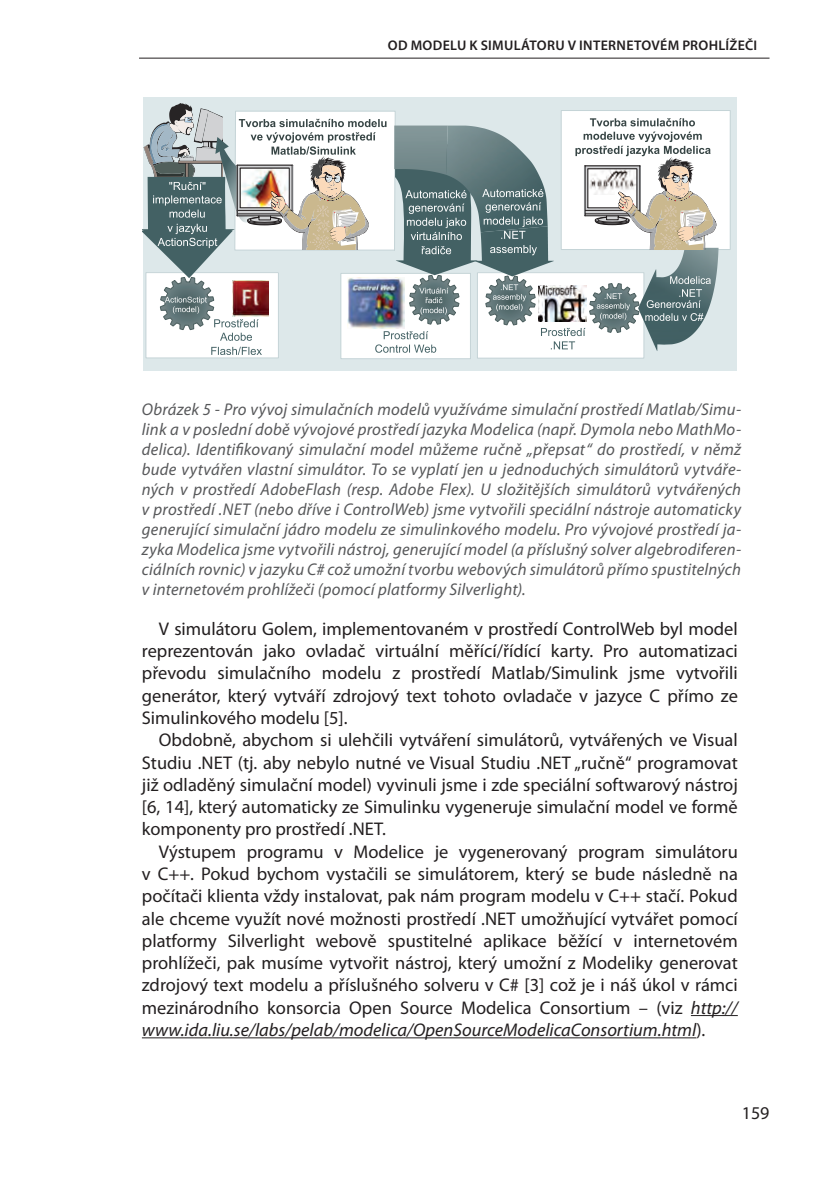
<style>
.page{position:relative;width:840px;height:1191px;background:#fff}
.page>*{position:absolute;margin:0;border:0;box-sizing:border-box;transform-origin:0 0}
.t1{font:18.4px/22.2px "Myriad Pro";color:#231f20;text-align:justify}
.t2{font:18px "Myriad Pro";color:#231f20}
.t3{font:italic 17px/20px "Myriad Pro";letter-spacing:.015em;color:#57585a;text-align:justify}
.t4{font:600 14px "Myriad Pro";letter-spacing:.02em;color:#231f20}
.s1{font-style:italic}
</style>
<div class="page">
<hr style="left:139px;top:58px;width:630px;height:1px;background:#231f20">
<hr style="left:690px;top:1015px;width:47px;height:1px;background:#231f20">
<hr style="left:142px;top:1037px;width:554px;height:1px;background:#231f20">
<div style="left:143px;top:98px;width:593px;height:273px;background:#dde8ea"></div>
<div style="left:477px;top:272px;width:167px;height:86px;border:1px solid #c5d4d7"></div>
<div style="left:561px;top:110px;width:168px;height:139px;background:#fff"></div>
<div style="left:340px;top:273px;width:130px;height:86px;background:#fff"></div>
<div style="left:340px;top:273px;width:130px;height:86px;border:1px solid #c5d4d7"></div>
<div style="left:145px;top:272px;width:134px;height:86px;border:1px solid #c5d4d7"></div>
<svg style="left:143px;top:103px;width:573px;height:252px"></svg>
<img style="left:347px;top:278px;width:57px;height:51px">
<p class="t4" style="left:387px;top:37px;width:370px">OD MODELU K SIMULÁTORU V INTERNETOVÉM PROHLÍŽEČI</p>
<p class="t3" style="left:142px;top:399px;width:600px">Obrázek 5 - Pro vývoj simulačních modelů využíváme simulační prostředí Matlab/Simu&shy;link a v poslední době vývojové prostředí jazyka Modelica (např. Dymola nebo MathMo&shy;delica). Identifikovaný simulační model můžeme ručně „přepsat“ do prostředí, v němž bude vytvářen vlastní simulátor. To se vyplatí jen u jednoduchých simulátorů vytváře&shy;ných v prostředí AdobeFlash (resp. Adobe Flex). U složitějších simulátorů vytvářených v prostředí .NET (nebo dříve i ControlWeb) jsme vytvořili speciální nástroje automaticky generující simulační jádro modelu ze simulinkového modelu. Pro vývojové prostředí ja&shy;zyka Modelica jsme vytvořili nástroj, generující model (a příslušný solver algebrodiferen&shy;ciálních rovnic) v jazyku C# což umožní tvorbu webových simulátorů přímo spustitelných v internetovém prohlížeči (pomocí platformy Silverlight).</p>
<p class="t1" style="left:142px;top:617px;width:597px;text-indent:17px">V simulátoru Golem, implementovaném v prostředí ControlWeb byl model reprezentován jako ovladač virtuální měřící/řídící karty. Pro automatizaci převodu simulačního modelu z prostředí Matlab/Simulink jsme vytvořili generátor, který vytváří zdrojový text tohoto ovladače v jazyce C přímo ze Simulinkového modelu [5].</p>
<p class="t1" style="left:142px;top:728px;width:597px;text-indent:17px">Obdobně, abychom si ulehčili vytváření simulátorů, vytvářených ve Visual Studiu .NET (tj. aby nebylo nutné ve Visual Studiu .NET „ručně“ programovat již odladěný simulační model) vyvinuli jsme i zde speciální softwarový nástroj [6, 14], který automaticky ze Simulinku vygeneruje simulační model ve formě komponenty pro prostředí .NET.</p>
<p class="t1" style="left:142px;top:840px;width:597px;text-indent:17px">Výstupem programu v Modelice je vygenerovaný program simulátoru v C++. Pokud bychom vystačili se simulátorem, který se bude následně na počítači klienta vždy instalovat, pak nám program modelu v C++ stačí. Pokud ale chceme využít nové možnosti prostředí .NET umožňující vytvářet pomocí platformy Silverlight webově spustitelné aplikace běžící v internetovém prohlížeči, pak musíme vytvořit nástroj, který umožní z Modeliky generovat zdrojový text modelu a příslušného solveru v C# [3] což je i náš úkol v rámci mezinárodního konsorcia Open Source Modelica Consortium – (viz <span class="s1">http:// www.ida.liu.se/labs/pelab/modelica/OpenSourceModelicaConsortium.html</span>).</p>
<p class="t2" style="left:741px;top:1102px;width:29px">159</p>
</div>
